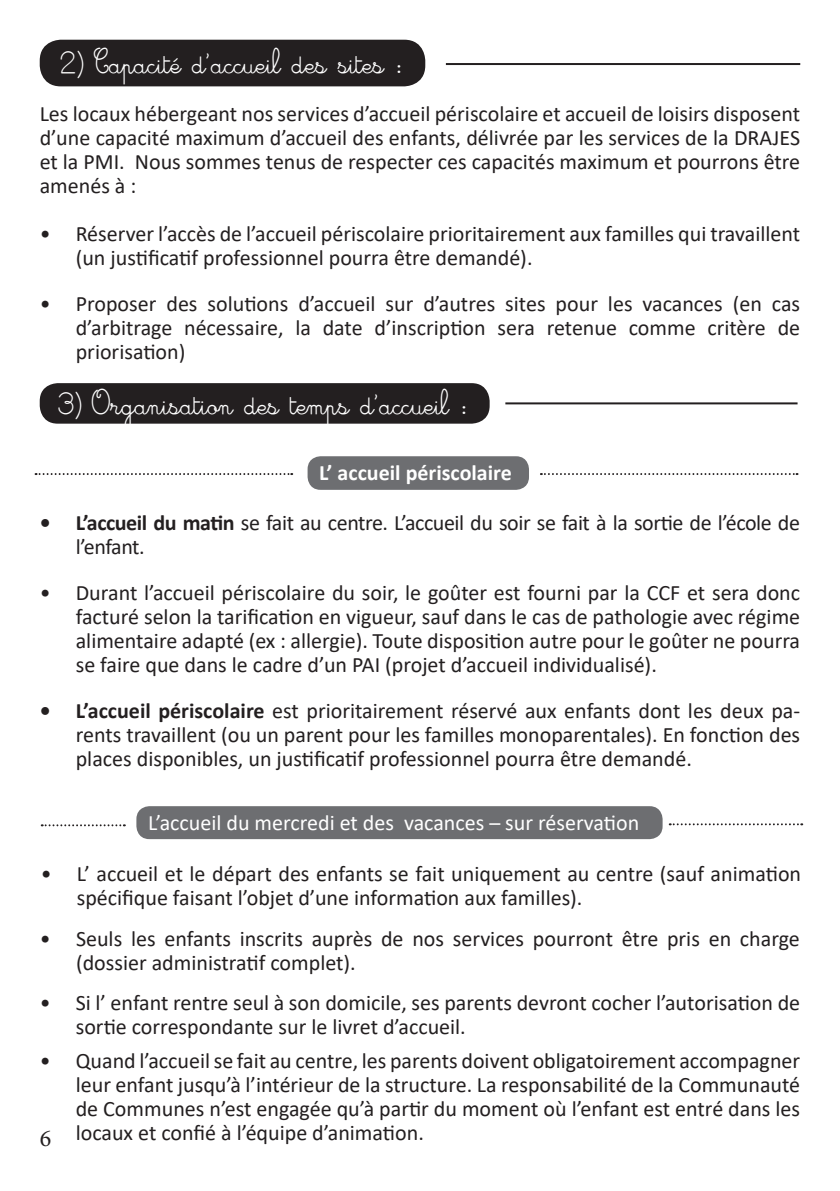
<style>
.page{position:relative;width:840px;height:1191px;background:#fff}
.page>*{position:absolute;margin:0;border:0;box-sizing:border-box;transform-origin:0 0}
.t1{font:28px "Cursivestandard";color:#fff}
.t2{font:24px "Minion Pro";color:#231f20}
.t3{font:22px/24px "Calibri";color:#231f20;text-align:justify}
.t4{font:22px/24px "Calibri";letter-spacing:-.02em;color:#231f20}
.t5{font:22px "Calibri";color:#fff}
.t6{font:700 22px "Calibri";color:#fff}
.s1{font-weight:700}
</style>
<div class="page">
<div style="left:137px;top:807px;width:524px;height:31px;background:#6d6e71;border-radius:12px"></div>
<div style="left:136px;top:806px;width:526px;height:33px;border:2px solid #6d6e71;border-radius:12px"></div>
<svg style="left:42px;top:824px;width:83px;height:2px"></svg>
<svg style="left:540px;top:473px;width:257px;height:2px"></svg>
<div style="left:40px;top:383px;width:449px;height:40px;background:#231f20;border-radius:18px"></div>
<div style="left:308px;top:457px;width:219px;height:32px;background:#6d6e71;border-radius:12px"></div>
<div style="left:307px;top:456px;width:221px;height:34px;border:2px solid #6d6e71;border-radius:12px"></div>
<svg style="left:36px;top:473px;width:256px;height:2px"></svg>
<div style="left:41px;top:41px;width:383px;height:44px;background:#231f20;border-radius:20px"></div>
<div style="left:40px;top:40px;width:385px;height:46px;border:2px solid #231f20;border-radius:20px"></div>
<hr style="left:445px;top:63px;width:354px;height:2px;background:#231f20">
<svg style="left:669px;top:823px;width:132px;height:2px"></svg>
<hr style="left:505px;top:402px;width:292px;height:2px;background:#231f20">
<p class="t1" style="left:59px;top:47px;width:346px">2) Capacité d’accueil des sites :</p>
<p class="t3" style="left:40px;top:101px;width:761px">Les locaux hébergeant nos services d’accueil périscolaire et accueil de loisirs disposent d’une capacité maximum d’accueil des enfants, délivrée par les services de la DRAJES et la PMI. Nous sommes tenus de respecter ces capacités maximum et pourrons être amenés à :</p>
<p class="t3" style="left:76px;top:221px;width:725px;text-indent:-36px">• Réserver l’accès de l’accueil périscolaire prioritairement aux familles qui travaillent (un justificatif professionnel pourra être demandé).</p>
<p class="t3" style="left:76px;top:291px;width:725px;text-indent:-36px">• Proposer des solutions d’accueil sur d’autres sites pour les vacances (en cas d’arbitrage nécessaire, la date d’inscription sera retenue comme critère de priorisation)</p>
<p class="t1" style="left:57px;top:388px;width:412px">3) Organisation des temps d’accueil :</p>
<p class="t6" style="left:319px;top:462px;width:194px">L’ accueil périscolaire</p>
<p class="t4" style="left:76px;top:510px;width:725px;text-indent:-36px"><span class="s1">• L’accueil du matin</span> se fait au centre. L’accueil du soir se fait à la sortie de l’école de l’enfant.</p>
<p class="t3" style="left:76px;top:580px;width:725px;text-indent:-36px">• Durant l’accueil périscolaire du soir, le goûter est fourni par la CCF et sera donc facturé selon la tarification en vigueur, sauf dans le cas de pathologie avec régime alimentaire adapté (ex : allergie). Toute disposition autre pour le goûter ne pourra se faire que dans le cadre d’un PAI (projet d’accueil individualisé).</p>
<p class="t3" style="left:76px;top:698px;width:725px;text-indent:-36px"><span class="s1">• L’accueil périscolaire</span> est prioritairement réservé aux enfants dont les deux pa&shy;rents travaillent (ou un parent pour les familles monoparentales). En fonction des places disponibles, un justificatif professionnel pourra être demandé.</p>
<p class="t5" style="left:148px;top:807px;width:492px">L’accueil du mercredi et des vacances – sur réservation</p>
<p class="t3" style="left:77px;top:861px;width:725px;text-indent:-36px">• L’ accueil et le départ des enfants se fait uniquement au centre (sauf animation spécifique faisant l’objet d’une information aux familles).</p>
<p class="t3" style="left:76px;top:926px;width:725px;text-indent:-36px">• Seuls les enfants inscrits auprès de nos services pourront être pris en charge (dossier administratif complet).</p>
<p class="t3" style="left:76px;top:990px;width:725px;text-indent:-36px">• Si l’ enfant rentre seul à son domicile, ses parents devront cocher l’autorisation de sortie correspondante sur le livret d’accueil.</p>
<p class="t3" style="left:76px;top:1048px;width:725px;text-indent:-36px">• Quand l’accueil se fait au centre, les parents doivent obligatoirement accompagner leur enfant jusqu’à l’intérieur de la structure. La responsabilité de la Communauté de Communes n’est engagée qu’à partir du moment où l’enfant est entré dans les locaux et confié à l’équipe d’animation.</p>
<p class="t2" style="left:40px;top:1129px;width:13px">6</p>
</div>
